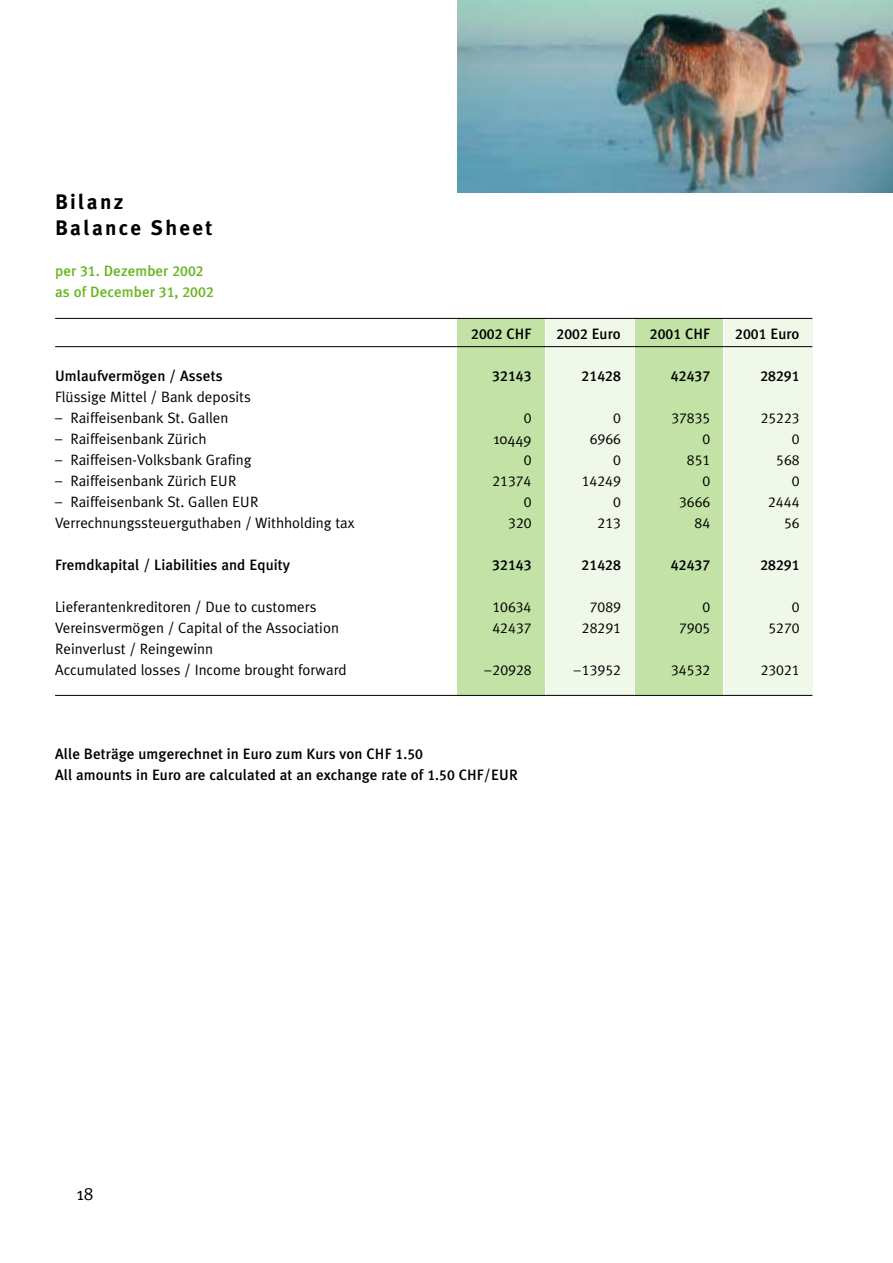
<style>
.page{position:relative;width:893px;height:1263px;background:#fff}
.page>*{position:absolute;margin:0;border:0;box-sizing:border-box;transform-origin:0 0}
.t1{font:700 21px/26.2px "Meta Plus";letter-spacing:.11em;color:#000}
.t2{font:18px "Meta Plus Normal";color:#000}
.t3{font:15px/21px "Meta Plus Normal";color:#000}
.t4{font:500 15px/21px "Meta Plus";letter-spacing:.005em;color:#000}
.t5{font:500 15px/21px "Meta Plus";letter-spacing:.005em;color:#67b620}
.t6{font:14.55px "Meta Plus Normal Caps";color:#000}
.t7{font:14.55px "Meta Plus Medium Caps";letter-spacing:.005em;color:#000}
.s1{font-family:"Meta Plus Medium Caps";font-weight:400;font-size:14.55px}
.s2{font-family:"Meta Plus";font-weight:500;font-size:15px}
</style>
<div class="page">
<div style="left:725px;top:318px;width:87px;height:378px;background:#f0f8ea"></div>
<img style="left:457px;top:1px;width:435px;height:191px">
<div style="left:635px;top:318px;width:88px;height:378px;background:#c2e2a6"></div>
<div style="left:546px;top:318px;width:87px;height:378px;background:#f0f8ea"></div>
<div style="left:457px;top:318px;width:87px;height:378px;background:#c2e2a6"></div>
<hr style="left:55px;top:318px;width:757px;height:1px;background:#000">
<hr style="left:55px;top:346px;width:757px;height:1px;background:#000">
<hr style="left:55px;top:695px;width:757px;height:1px;background:#000">
<h1 class="t1" style="left:55px;top:191px;width:159px">Bilanz<br>Balance Sheet</h1>
<p class="t5" style="left:55px;top:262px;width:160px">per <span class="s1">31</span>. Dezember <span class="s1">2002 </span>as of December <span class="s1">31</span>, <span class="s1">2002</span></p>
<p class="t7" style="left:471px;top:325px;width:62px">2002 <span class="s2">CHF</span></p>
<p class="t7" style="left:556px;top:325px;width:66px">2002 <span class="s2">Euro</span></p>
<p class="t7" style="left:649px;top:325px;width:62px">2001 <span class="s2">CHF</span></p>
<p class="t7" style="left:735px;top:325px;width:66px">2001 <span class="s2">Euro</span></p>
<p class="t4" style="left:55px;top:367px;width:169px">Umlaufvermögen / Assets</p>
<p class="t7" style="left:492px;top:367px;width:41px">32143</p>
<p class="t7" style="left:581px;top:367px;width:41px">21428</p>
<p class="t7" style="left:671px;top:367px;width:41px">42437</p>
<p class="t7" style="left:760px;top:367px;width:41px">28291</p>
<p class="t3" style="left:55px;top:388px;width:197px">Flüssige Mittel / Bank deposits</p>
<p class="t3" style="left:55px;top:409px;width:175px">– Raiffeisenbank St. Gallen</p>
<p class="t6" style="left:524px;top:409px;width:9px">0</p>
<p class="t6" style="left:613px;top:409px;width:9px">0</p>
<p class="t6" style="left:671px;top:409px;width:40px">37835</p>
<p class="t6" style="left:760px;top:409px;width:40px">25223</p>
<p class="t3" style="left:55px;top:430px;width:153px">– Raiffeisenbank Zürich</p>
<p class="t3" style="left:493px;top:430px;width:40px">10449</p>
<p class="t6" style="left:589px;top:430px;width:33px">6966</p>
<p class="t6" style="left:702px;top:430px;width:9px">0</p>
<p class="t6" style="left:791px;top:430px;width:9px">0</p>
<p class="t3" style="left:55px;top:451px;width:198px">– Raiffeisen-Volksbank Grafing</p>
<p class="t6" style="left:524px;top:451px;width:9px">0</p>
<p class="t6" style="left:613px;top:451px;width:9px">0</p>
<p class="t6" style="left:687px;top:451px;width:25px">851</p>
<p class="t6" style="left:776px;top:451px;width:25px">568</p>
<p class="t3" style="left:55px;top:472px;width:183px">– Raiffeisenbank Zürich EUR</p>
<p class="t6" style="left:492px;top:472px;width:41px">21374</p>
<p class="t6" style="left:581px;top:472px;width:41px">14249</p>
<p class="t6" style="left:702px;top:472px;width:9px">0</p>
<p class="t6" style="left:791px;top:472px;width:9px">0</p>
<p class="t3" style="left:55px;top:493px;width:205px">– Raiffeisenbank St. Gallen EUR</p>
<p class="t6" style="left:524px;top:493px;width:9px">0</p>
<p class="t6" style="left:613px;top:493px;width:9px">0</p>
<p class="t6" style="left:679px;top:493px;width:33px">3666</p>
<p class="t6" style="left:768px;top:493px;width:33px">2444</p>
<p class="t3" style="left:55px;top:514px;width:301px">Verrechnungssteuerguthaben / Withholding tax</p>
<p class="t6" style="left:508px;top:514px;width:25px">320</p>
<p class="t6" style="left:597px;top:514px;width:25px">213</p>
<p class="t6" style="left:694px;top:514px;width:17px">84</p>
<p class="t6" style="left:784px;top:514px;width:17px">56</p>
<p class="t4" style="left:55px;top:556px;width:236px">Fremdkapital / Liabilities and Equity</p>
<p class="t7" style="left:492px;top:556px;width:41px">32143</p>
<p class="t7" style="left:581px;top:556px;width:41px">21428</p>
<p class="t7" style="left:671px;top:556px;width:41px">42437</p>
<p class="t7" style="left:760px;top:556px;width:41px">28291</p>
<p class="t3" style="left:55px;top:598px;width:263px">Lieferantenkreditoren / Due to customers</p>
<p class="t6" style="left:492px;top:598px;width:41px">10634</p>
<p class="t6" style="left:589px;top:598px;width:33px">7089</p>
<p class="t6" style="left:702px;top:598px;width:9px">0</p>
<p class="t6" style="left:791px;top:598px;width:9px">0</p>
<p class="t3" style="left:55px;top:619px;width:285px">Vereinsvermögen / Capital of the Association</p>
<p class="t6" style="left:492px;top:619px;width:41px">42437</p>
<p class="t6" style="left:582px;top:619px;width:40px">28291</p>
<p class="t6" style="left:679px;top:619px;width:33px">7905</p>
<p class="t6" style="left:768px;top:619px;width:33px">5270</p>
<p class="t3" style="left:55px;top:640px;width:293px">Reinverlust / Reingewinn<br>Accumulated losses / Income brought forward</p>
<p class="t6" style="left:484px;top:661px;width:49px">–20928</p>
<p class="t6" style="left:574px;top:661px;width:49px">–13952</p>
<p class="t6" style="left:671px;top:661px;width:41px">34532</p>
<p class="t6" style="left:760px;top:661px;width:40px">23021</p>
<p class="t4" style="left:55px;top:745px;width:464px">Alle Beträge umgerechnet in Euro zum Kurs von CHF <span class="s1">1.50<br></span>All amounts in Euro are calculated at an exchange rate of <span class="s1">1.50</span> CHF/EUR</p>
<p class="t2" style="left:76px;top:1187px;width:18px">18</p>
</div>
